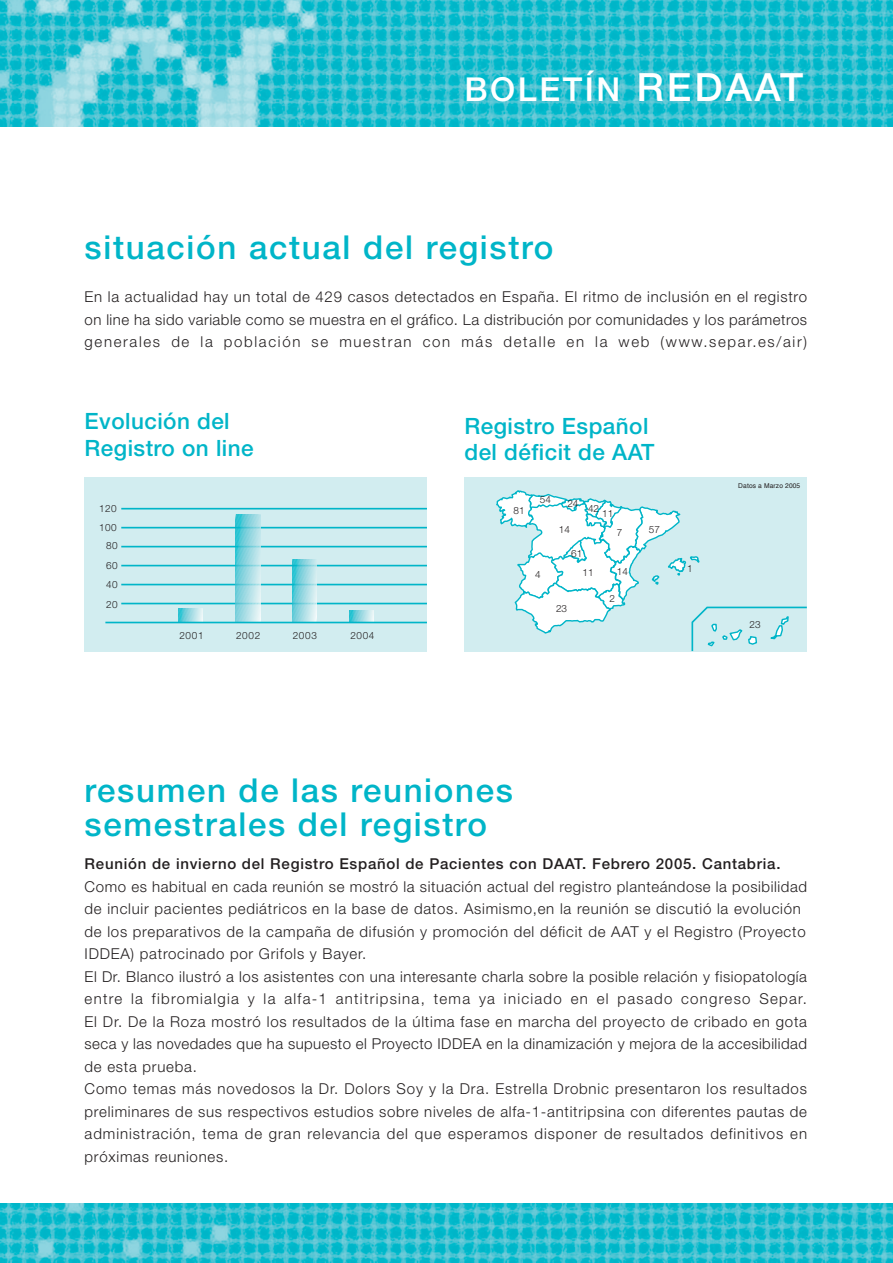
<style>
.page{position:relative;width:893px;height:1263px;background:#fff}
.page>*{position:absolute;margin:0;border:0;box-sizing:border-box;transform-origin:0 0}
.t1{font:500 33px/34px "Helvetica Neue";letter-spacing:.05em;color:#00b5c8}
.t2{font:500 33px "Helvetica Neue";letter-spacing:.075em;color:#fff}
.t3{font:500 22.5px/27px "Helvetica Neue";letter-spacing:.02em;color:#00b5c8}
.t4{font:300 15px/22.5px "Helvetica Neue";letter-spacing:.05em;color:#231f20;text-align:justify}
.t5{font:500 15px "Helvetica Neue";letter-spacing:.05em;color:#231f20}
.t6{font:300 9.9px "Helvetica Neue";letter-spacing:.05em;color:#231f20}
.t7{font:6.6px "Helvetica";letter-spacing:.02em;color:#231f20}
.s1{font-size:39px}
</style>
<div class="page">
<img style="left:0;top:0;width:892px;height:126px">
<div style="left:85px;top:477px;width:342px;height:175px;background:#d2edf0"></div>
<hr style="left:121px;top:603px;width:306px;height:1px;background:#00b5c8">
<hr style="left:121px;top:584px;width:306px;height:1px;background:#00b5c8">
<hr style="left:121px;top:565px;width:306px;height:1px;background:#00b5c8">
<hr style="left:121px;top:546px;width:306px;height:1px;background:#00b5c8">
<hr style="left:121px;top:527px;width:306px;height:1px;background:#00b5c8">
<hr style="left:121px;top:508px;width:306px;height:2px;background:#00b5c8">
<svg style="left:178px;top:608px;width:25px;height:14px"></svg>
<svg style="left:236px;top:514px;width:24px;height:108px;background:#92d8e1"></svg>
<svg style="left:292px;top:559px;width:24px;height:63px"></svg>
<svg style="left:349px;top:610px;width:25px;height:12px"></svg>
<hr style="left:105px;top:622px;width:322px;height:1px;background:#00b5c8">
<div style="left:464px;top:477px;width:342px;height:175px;background:#d2edf0"></div>
<svg style="left:496px;top:490px;width:311px;height:162px"></svg>
<img style="left:0;top:1203px;width:892px;height:60px">
<h1 class="t2" style="left:464px;top:77px;width:340px">BOLETÍN <span class="s1">REDAAT</span></h1>
<h1 class="t1" style="left:85px;top:233px;width:470px">situación actual del registro</h1>
<p class="t4" style="left:85px;top:287px;width:724px">En la actualidad hay un total de 429 casos detectados en España. El ritmo de inclusión en el registro on line ha sido variable como se muestra en el gráfico. La distribución por comunidades y los parámetros generales de la población se muestran con más detalle en la web (www.separ.es/air)</p>
<h2 class="t3" style="left:85px;top:409px;width:170px">Evolución del<br>Registro on line</h2>
<p class="t6" style="left:99px;top:504px;width:19px">120</p>
<p class="t6" style="left:99px;top:524px;width:19px">100</p>
<p class="t6" style="left:106px;top:542px;width:13px">80</p>
<p class="t6" style="left:106px;top:562px;width:13px">60</p>
<p class="t6" style="left:106px;top:581px;width:13px">40</p>
<p class="t6" style="left:106px;top:601px;width:13px">20</p>
<p class="t6" style="left:179px;top:632px;width:26px">2001</p>
<p class="t6" style="left:236px;top:632px;width:26px">2002</p>
<p class="t6" style="left:293px;top:632px;width:26px">2003</p>
<p class="t6" style="left:350px;top:632px;width:26px">2004</p>
<h2 class="t3" style="left:464px;top:414px;width:191px">Registro Español del déficit de AAT</h2>
<p class="t6" style="left:513px;top:507px;width:13px">81</p>
<p class="t6" style="left:540px;top:496px;width:13px">54</p>
<p class="t6" style="left:567px;top:500px;width:13px">24</p>
<p class="t6" style="left:559px;top:526px;width:13px">14</p>
<p class="t6" style="left:571px;top:550px;width:13px">61</p>
<p class="t6" style="left:588px;top:505px;width:13px">42</p>
<p class="t6" style="left:602px;top:510px;width:13px">11</p>
<p class="t6" style="left:617px;top:529px;width:7px">7</p>
<p class="t6" style="left:648px;top:526px;width:13px">57</p>
<p class="t6" style="left:535px;top:571px;width:7px">4</p>
<p class="t6" style="left:582px;top:569px;width:13px">11</p>
<p class="t6" style="left:556px;top:605px;width:13px">23</p>
<p class="t6" style="left:617px;top:567px;width:13px">14</p>
<p class="t6" style="left:687px;top:565px;width:7px">1</p>
<p class="t6" style="left:609px;top:595px;width:7px">2</p>
<p class="t7" style="left:738px;top:483px;width:63px">Datos a Marzo 2005</p>
<p class="t6" style="left:749px;top:621px;width:13px">23</p>
<h1 class="t1" style="left:85px;top:776px;width:430px">resumen de las reuniones semestrales del registro</h1>
<p class="t5" style="left:85px;top:859px;width:697px">Reunión de invierno del Registro Español de Pacientes con DAAT. Febrero 2005. Cantabria.</p>
<p class="t4" style="left:85px;top:877px;width:724px;text-align:left">Como es habitual en cada reunión se mostró la situación actual del registro planteándose la posibilidad de incluir pacientes pediátricos en la base de datos. Asimismo,en la reunión se discutió la evolución de los preparativos de la campaña de difusión y promoción del déficit de AAT y el Registro (Proyecto IDDEA) patrocinado por Grifols y Bayer.<br>El Dr. Blanco ilustró a los asistentes con una interesante charla sobre la posible relación y fisiopatología entre la fibromialgia y la alfa-1 antitripsina, tema ya iniciado en el pasado congreso Separ.<br>El Dr. De la Roza mostró los resultados de la última fase en marcha del proyecto de cribado en gota seca y las novedades que ha supuesto el Proyecto IDDEA en la dinamización y mejora de la accesibilidad de esta prueba.<br>Como temas más novedosos la Dr. Dolors Soy y la Dra. Estrella Drobnic presentaron los resultados preliminares de sus respectivos estudios sobre niveles de alfa-1-antitripsina con diferentes pautas de administración, tema de gran relevancia del que esperamos disponer de resultados definitivos en próximas reuniones.</p>
</div>
